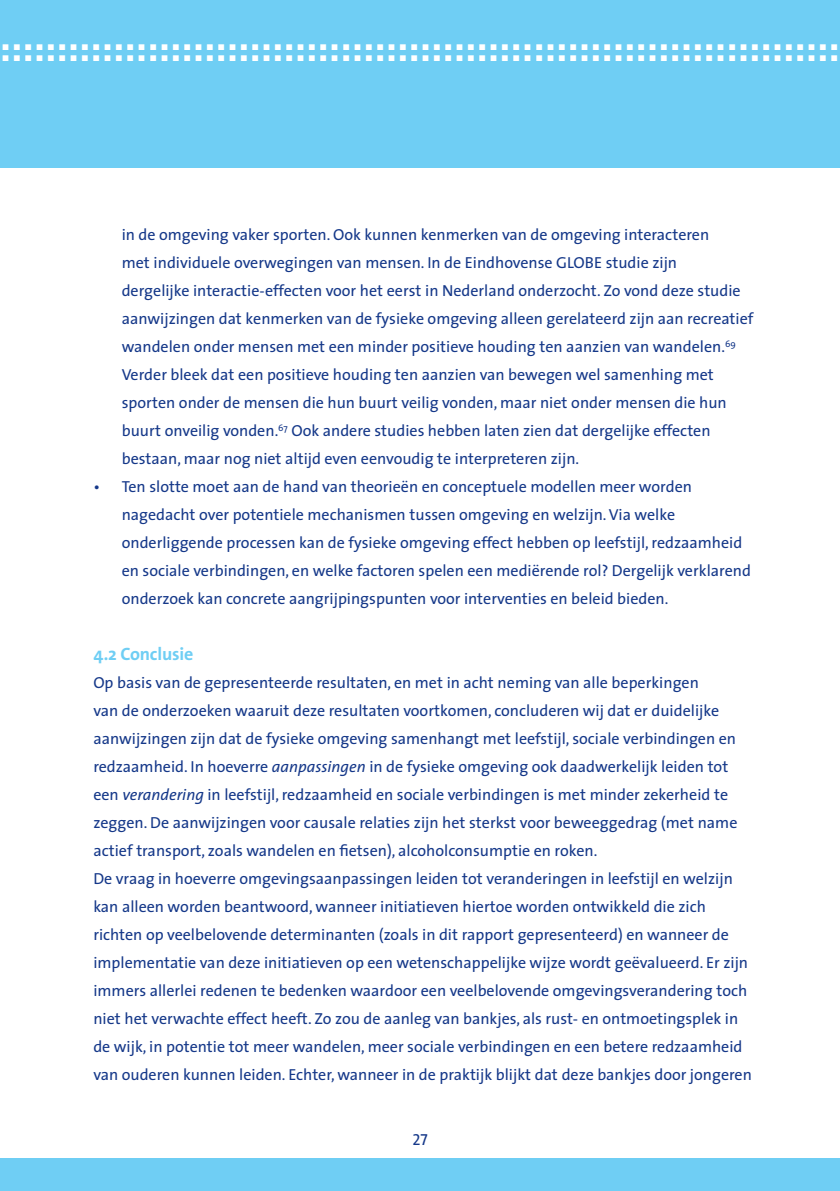
<style>
.page{position:relative;width:840px;height:1191px;background:#fff}
.page>*{position:absolute;margin:0;border:0;box-sizing:border-box;transform-origin:0 0}
.t1{font:700 18px "The Sans";letter-spacing:-.01em;color:#6fcef4}
.t2{font:16px/28px "The Sans";color:#153889}
.t3{font:16px "The Sans Caps";color:#153889}
.t4{font:5.6px/11.4px "Erasmus Block";color:#fff}
.s1{font-style:italic}
</style>
<div class="page">
<div style="left:0;top:1158px;width:839px;height:33px;background:#6fcef4"></div>
<div style="left:0;top:0;width:839px;height:167px;background:#6fcef4"></div>
<p class="t4" style="left:3px;top:42px;width:835px">A A A A A A A A A A A A A A A A A A A A A A A A A A A A A A A A A A A A A A A A A A A A A A A A A A A A A A A A A A A A A A A A A A A A A A A A A A<br>A A A A A A A A A A A A A A A A A A A A A A A A A A A A A A A A A A A A A A A A A A A A A A A A A A A A A A A A A A A A A A A A A A A A A A A A A A</p>
<p class="t2" style="left:122px;top:221px;width:633px">in de omgeving vaker sporten. Ook kunnen kenmerken van de omgeving interacteren<br>met individuele overwegingen van mensen. In de Eindhovense GLOBE studie zijn<br>dergelijke interactie-effecten voor het eerst in Nederland onderzocht. Zo vond deze studie aanwijzingen dat kenmerken van de fysieke omgeving alleen gerelateerd zijn aan recreatief wandelen onder mensen met een minder positieve houding ten aanzien van wandelen.<sup>69<br></sup>Verder bleek dat een positieve houding ten aanzien van bewegen wel samenhing met sporten onder de mensen die hun buurt veilig vonden, maar niet onder mensen die hun buurt onveilig vonden.<sup>67</sup> Ook andere studies hebben laten zien dat dergelijke effecten bestaan, maar nog niet altijd even eenvoudig te interpreteren zijn.</p>
<p class="t2" style="left:122px;top:473px;width:630px;text-indent:-28px">• Ten slotte moet aan de hand van theorieën en conceptuele modellen meer worden nagedacht over potentiele mechanismen tussen omgeving en welzijn.Via welke onderliggende processen kan de fysieke omgeving effect hebben op leefstijl, redzaamheid en sociale verbindingen, en welke factoren spelen een mediërende rol? Dergelijk verklarend onderzoek kan concrete aangrijpingspunten voor interventies en beleid bieden.</p>
<p class="t1" style="left:93px;top:642px;width:101px">4.2 Conclusie</p>
<p class="t2" style="left:93px;top:669px;width:645px">Op basis van de gepresenteerde resultaten, en met in acht neming van alle beperkingen<br>van de onderzoeken waaruit deze resultaten voortkomen, concluderen wij dat er duidelijke aanwijzingen zijn dat de fysieke omgeving samenhangt met leefstijl, sociale verbindingen en redzaamheid. In hoeverre <span class="s1">aanpassingen</span> in de fysieke omgeving ook daadwerkelijk leiden tot een <span class="s1">verandering</span> in leefstijl, redzaamheid en sociale verbindingen is met minder zekerheid te zeggen. De aanwijzingen voor causale relaties zijn het sterkst voor beweeggedrag (met name actief transport, zoals wandelen en fietsen), alcoholconsumptie en roken.</p>
<p class="t2" style="left:93px;top:865px;width:659px">De vraag in hoeverre omgevingsaanpassingen leiden tot veranderingen in leefstijl en welzijn kan alleen worden beantwoord, wanneer initiatieven hiertoe worden ontwikkeld die zich richten op veelbelovende determinanten (zoals in dit rapport gepresenteerd) en wanneer de implementatie van deze initiatieven op een wetenschappelijke wijze wordt geëvalueerd. Er zijn immers allerlei redenen te bedenken waardoor een veelbelovende omgevingsverandering toch niet het verwachte effect heeft. Zo zou de aanleg van bankjes, als rust- en ontmoetingsplek in de wijk, in potentie tot meer wandelen, meer sociale verbindingen en een betere redzaamheid van ouderen kunnen leiden. Echter, wanneer in de praktijk blijkt dat deze bankjes door jongeren</p>
<p class="t3" style="left:412px;top:1129px;width:17px">27</p>
</div>
